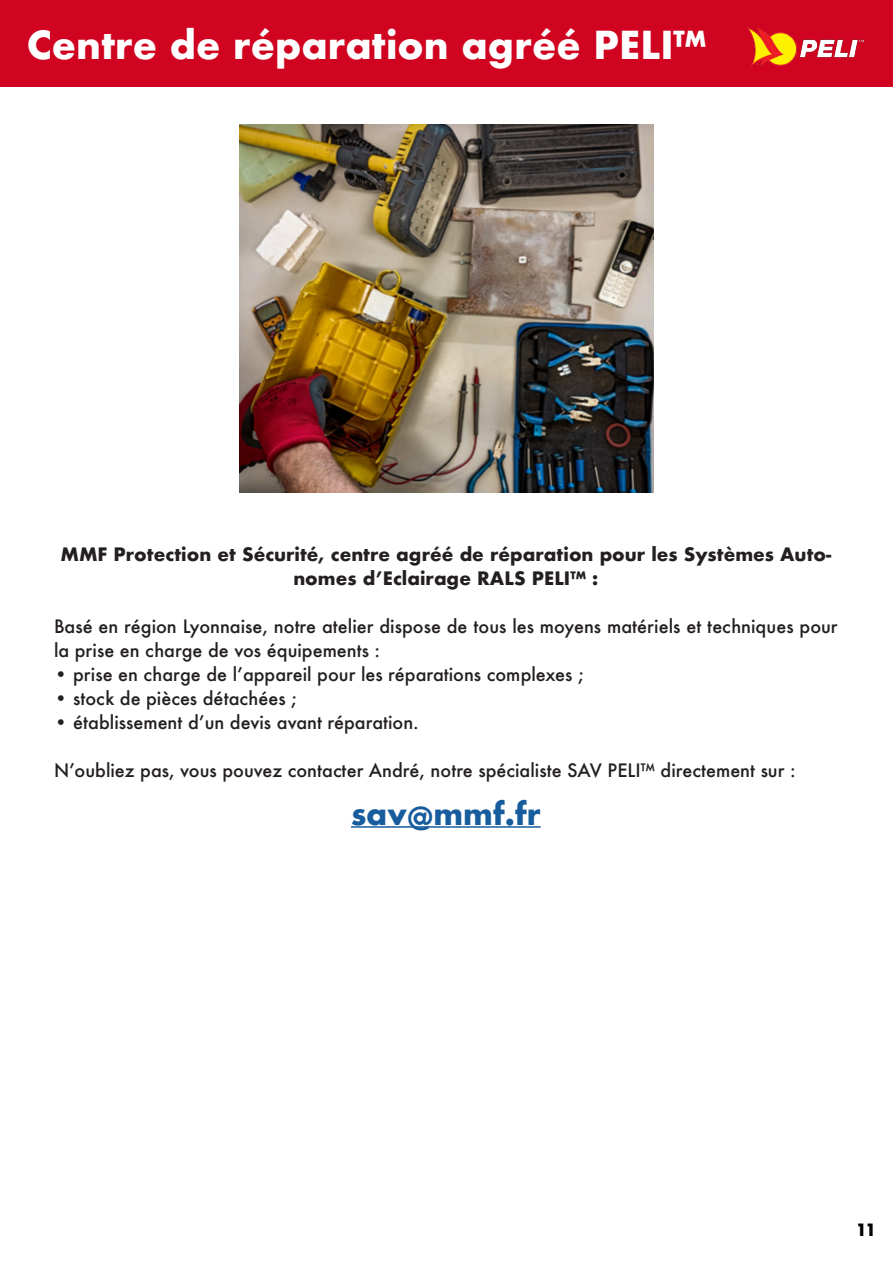
<style>
.page{position:relative;width:893px;height:1263px;background:#fff}
.page>*{position:absolute;margin:0;border:0;box-sizing:border-box;transform-origin:0 0}
.t1{font:700 37.5px "Futura";color:#fff}
.t2{font:700 30px "Futura";color:#175d9e}
.t3{font:500 18px/24px "Futura";color:#231f20}
.t4{font:700 18px/24px "Futura";color:#231f20;text-align:center}
.t5{font:700 16.5px "Futura";color:#000}
</style>
<div class="page">
<div style="left:0;top:0;width:893px;height:86px;background:#d00421"></div>
<img style="left:240px;top:124px;width:413px;height:368px">
<hr style="left:351px;top:826px;width:190px;height:2px;background:#175d9e">
<img style="left:747px;top:27px;width:117px;height:39px">
<p class="t1" style="left:27px;top:18px;width:681px">Centre de réparation agréé PELI™</p>
<p class="t4" style="left:60px;top:542px;width:772px">MMF Protection et Sécurité, centre agréé de réparation pour les Systèmes Auto&shy;nomes d’Eclairage RALS PELI™ :</p>
<p class="t3" style="left:54px;top:614px;width:785px">Basé en région Lyonnaise, notre atelier dispose de tous les moyens matériels et techniques pour la prise en charge de vos équipements :</p>
<p class="t3" style="left:54px;top:662px;width:531px">• prise en charge de l’appareil pour les réparations complexes ;</p>
<p class="t3" style="left:54px;top:686px;width:244px">• stock de pièces détachées ;</p>
<p class="t3" style="left:54px;top:710px;width:366px">• établissement d’un devis avant réparation.</p>
<p class="t3" style="left:54px;top:758px;width:743px">N’oubliez pas, vous pouvez contacter André, notre spécialiste SAV PELI™ directement sur :</p>
<p class="t2" style="left:351px;top:792px;width:191px">sav@mmf.fr</p>
<p class="t5" style="left:856px;top:1218px;width:22px">11</p>
</div>
